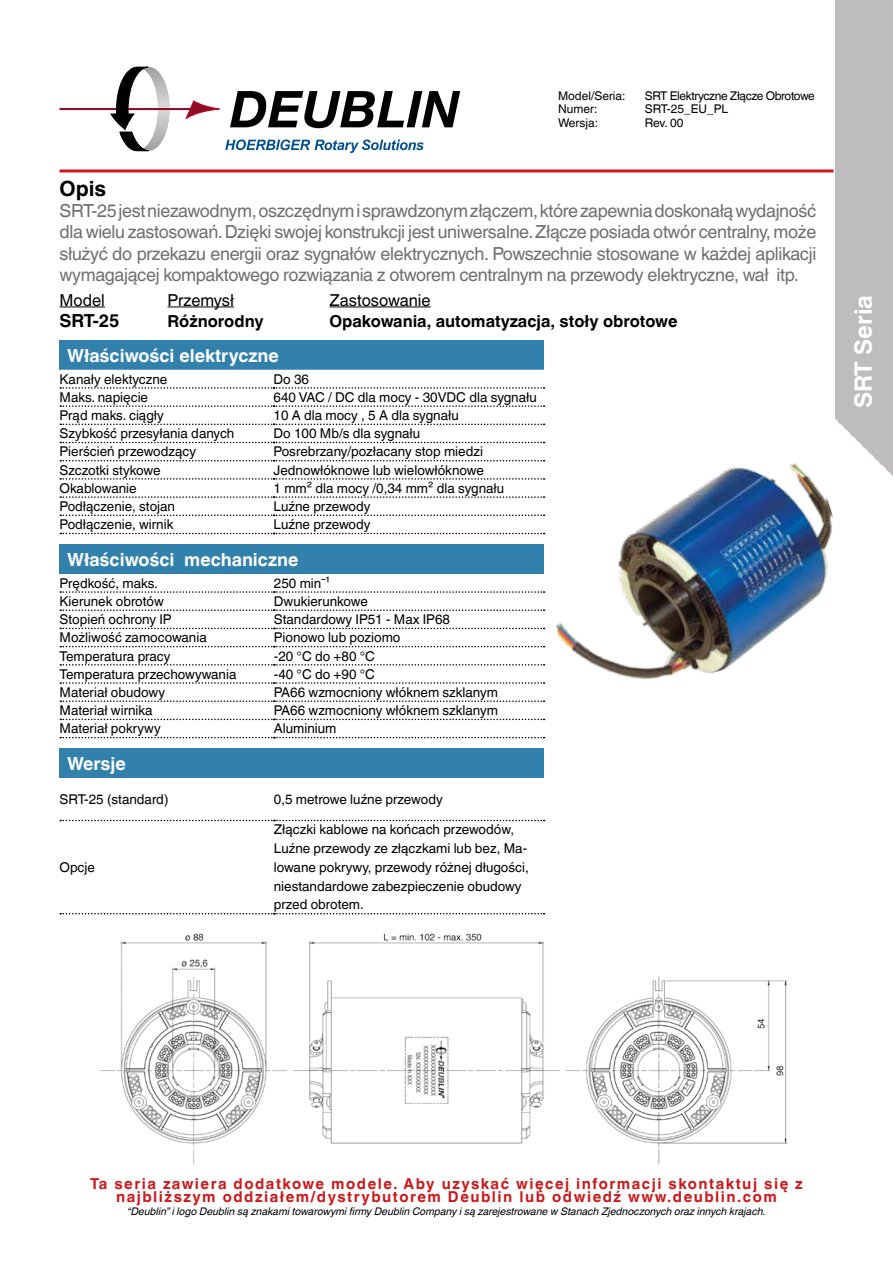
<style>
.page{position:relative;width:893px;height:1263px;background:#fff}
.page>*{position:absolute;margin:0;border:0;box-sizing:border-box;transform-origin:0 0}
.t1{font:700 24px "Helvetica World";color:#fff}
.t2{font:700 21px "Helvetica World";color:#000}
.t3{font:18px/21px "Helvetica World";letter-spacing:-.02em;color:#706f6f;text-align:justify}
.t4{font:700 18px "Helvetica World";color:#fff}
.t5{font:700 18px "Helvetica World";color:#000}
.t6{font:700 16.5px "Helvetica World";color:#000}
.t7{font:16.5px "Helvetica World";color:#000}
.t8{font:700 15px/13.5px "Helvetica World";letter-spacing:.1em;color:#cd1719;text-align:center}
.t9{font:13.5px/18.8px "Helvetica World";color:#000}
.t10{font:12px "Helvetica World";letter-spacing:-.03em;color:#000}
.t11{font:12px "Helvetica World";color:#000}
.t12{font:italic 10.5px "Helvetica World";color:#000}
</style>
<div class="page">
<div style="left:60px;top:340px;width:484px;height:30px;background:#3281ad"></div>
<svg style="left:60px;top:423px;width:484px;height:110px"></svg>
<svg style="left:60px;top:387px;width:485px;height:2px"></svg>
<svg style="left:60px;top:405px;width:485px;height:2px"></svg>
<svg style="left:60px;top:424px;width:485px;height:1px"></svg>
<svg style="left:60px;top:442px;width:485px;height:1px"></svg>
<svg style="left:60px;top:460px;width:465px;height:1px"></svg>
<svg style="left:60px;top:478px;width:465px;height:2px"></svg>
<svg style="left:60px;top:496px;width:465px;height:2px"></svg>
<svg style="left:60px;top:514px;width:465px;height:2px"></svg>
<svg style="left:60px;top:533px;width:465px;height:1px"></svg>
<hr style="left:60px;top:169px;width:773px;height:3px;background:#cd1719">
<div style="left:60px;top:544px;width:484px;height:30px;background:#3281ad"></div>
<svg style="left:60px;top:591px;width:465px;height:2px"></svg>
<svg style="left:60px;top:609px;width:465px;height:2px"></svg>
<svg style="left:60px;top:628px;width:465px;height:1px"></svg>
<svg style="left:60px;top:646px;width:465px;height:1px"></svg>
<svg style="left:60px;top:664px;width:465px;height:2px"></svg>
<svg style="left:60px;top:682px;width:465px;height:2px"></svg>
<svg style="left:60px;top:700px;width:465px;height:2px"></svg>
<svg style="left:60px;top:719px;width:485px;height:1px"></svg>
<svg style="left:60px;top:737px;width:485px;height:1px"></svg>
<hr style="left:60px;top:307px;width:45px;height:1px;background:#000">
<hr style="left:168px;top:307px;width:66px;height:1px;background:#000">
<hr style="left:330px;top:307px;width:101px;height:1px;background:#000">
<div style="left:60px;top:748px;width:484px;height:30px;background:#3281ad"></div>
<svg style="left:60px;top:820px;width:485px;height:1px"></svg>
<svg style="left:60px;top:913px;width:485px;height:1px"></svg>
<img style="left:525px;top:443px;width:308px;height:259px">
<img style="left:100px;top:933px;width:688px;height:232px">
<svg style="left:230px;top:91px;width:230px;height:37px"></svg>
<svg style="left:185px;top:100px;width:35px;height:19px"></svg>
<hr style="left:60px;top:108px;width:134px;height:2px;background:#910b26">
<svg style="left:111px;top:67px;width:59px;height:84px"></svg>
<svg style="left:225px;top:139px;width:199px;height:14px"></svg>
<img style="left:836px;top:0;width:57px;height:477px">
<div style="left:836px;top:123px;width:57px;height:244px;background:#bebcbe"></div>
<p class="t11" style="left:558px;top:88px;width:69px">Model/Seria:</p>
<p class="t10" style="left:645px;top:88px;width:172px">SRT Elektryczne Złącze Obrotowe</p>
<p class="t10" style="left:558px;top:102px;width:41px">Numer:</p>
<p class="t10" style="left:645px;top:102px;width:85px">SRT-25_EU_PL</p>
<p class="t10" style="left:558px;top:115px;width:41px">Wersja:</p>
<p class="t10" style="left:645px;top:115px;width:40px">Rev. 00</p>
<h2 class="t2" style="left:60px;top:177px;width:48px">Opis</h2>
<p class="t3" style="left:60px;top:201px;width:758px">SRT-25 jest niezawodnym, oszczędnym i sprawdzonym złączem, które zapewnia doskonałą wydajność dla wielu zastosowań. Dzięki swojej konstrukcji jest uniwersalne. Złącze posiada otwór centralny, może służyć do przekazu energii oraz sygnałów elektrycznych. Powszechnie stosowane w każdej aplikacji wymagającej kompaktowego rozwiązania z otworem centralnym na przewody elektryczne, wał itp.</p>
<p class="t7" style="left:60px;top:291px;width:47px">Model</p>
<p class="t7" style="left:168px;top:291px;width:68px">Przemysł</p>
<p class="t7" style="left:330px;top:291px;width:103px">Zastosowanie</p>
<h3 class="t5" style="left:60px;top:311px;width:61px">SRT-25</h3>
<p class="t6" style="left:168px;top:312px;width:98px">Różnorodny</p>
<p class="t6" style="left:330px;top:312px;width:349px">Opakowania, automatyzacja, stoły obrotowe</p>
<h3 class="t4" style="left:67px;top:345px;width:213px">Właściwości elektryczne</h3>
<p class="t9" style="left:60px;top:370px;width:109px">Kanały elektyczne</p>
<p class="t9" style="left:274px;top:370px;width:37px">Do 36</p>
<p class="t9" style="left:60px;top:388px;width:90px">Maks. napięcie</p>
<p class="t9" style="left:274px;top:388px;width:265px">640 VAC / DC dla mocy - 30VDC dla sygnału</p>
<p class="t9" style="left:60px;top:406px;width:106px">Prąd maks. ciągły</p>
<p class="t9" style="left:274px;top:406px;width:187px">10 A dla mocy , 5 A dla sygnału</p>
<p class="t9" style="left:60px;top:424px;width:176px">Szybkość przesyłania danych</p>
<p class="t9" style="left:274px;top:424px;width:148px">Do 100 Mb/s dla sygnału</p>
<p class="t9" style="left:60px;top:442px;width:138px">Pierścień przewodzący</p>
<p class="t9" style="left:274px;top:442px;width:211px">Posrebrzany/pozłacany stop miedzi</p>
<p class="t9" style="left:60px;top:461px;width:102px">Szczotki stykowe</p>
<p class="t9" style="left:274px;top:461px;width:212px">Jednowłóknowe lub wielowłóknowe</p>
<p class="t9" style="left:60px;top:479px;width:79px">Okablowanie</p>
<p class="t9" style="left:274px;top:479px;width:232px">1 mm² dla mocy /0,34 mm² dla sygnału</p>
<p class="t9" style="left:60px;top:497px;width:117px">Podłączenie, stojan</p>
<p class="t9" style="left:274px;top:497px;width:98px">Luźne przewody</p>
<p class="t9" style="left:60px;top:515px;width:115px">Podłączenie, wirnik</p>
<p class="t9" style="left:274px;top:515px;width:98px">Luźne przewody</p>
<h3 class="t4" style="left:67px;top:549px;width:233px">Właściwości mechaniczne</h3>
<p class="t9" style="left:60px;top:574px;width:100px">Prędkość, maks.</p>
<p class="t9" style="left:274px;top:574px;width:58px">250 min¯¹</p>
<p class="t9" style="left:60px;top:592px;width:106px">Kierunek obrotów</p>
<p class="t9" style="left:274px;top:592px;width:96px">Dwukierunkowe</p>
<p class="t9" style="left:60px;top:610px;width:114px">Stopień ochrony IP</p>
<p class="t9" style="left:274px;top:610px;width:178px">Standardowy IP51 - Max IP68</p>
<p class="t9" style="left:60px;top:628px;width:149px">Możliwość zamocowania</p>
<p class="t9" style="left:274px;top:628px;width:128px">Pionowo lub poziomo</p>
<p class="t9" style="left:60px;top:646px;width:113px">Temperatura pracy</p>
<p class="t9" style="left:274px;top:646px;width:103px">-20 °C do +80 °C</p>
<p class="t9" style="left:60px;top:665px;width:178px">Temperatura przechowywania</p>
<p class="t9" style="left:274px;top:665px;width:103px">-40 °C do +90 °C</p>
<p class="t9" style="left:60px;top:683px;width:107px">Materiał obudowy</p>
<p class="t9" style="left:274px;top:683px;width:226px">PA66 wzmocniony włóknem szklanym</p>
<p class="t9" style="left:60px;top:701px;width:94px">Materiał wirnika</p>
<p class="t9" style="left:274px;top:701px;width:226px">PA66 wzmocniony włóknem szklanym</p>
<p class="t9" style="left:60px;top:719px;width:103px">Materiał pokrywy</p>
<p class="t9" style="left:274px;top:719px;width:64px">Aluminium</p>
<h3 class="t4" style="left:67px;top:753px;width:60px">Wersje</h3>
<p class="t9" style="left:60px;top:790px;width:110px">SRT-25 (standard)</p>
<p class="t9" style="left:274px;top:790px;width:170px">0,5 metrowe luźne przewody</p>
<p class="t9" style="left:60px;top:858px;width:37px">Opcje</p>
<p class="t9" style="left:274px;top:820px;width:257px">Złączki kablowe na końcach przewodów, Luźne przewody ze złączkami lub bez, Ma&shy;lowane pokrywy, przewody różnej długości, niestandardowe zabezpieczenie obudowy przed obrotem.</p>
<h1 class="t1" style="left:850px;top:408px;width:115px;rotate:-90deg">SRT Seria</h1>
<p class="t8" style="left:90px;top:1177px;width:714px">Ta seria zawiera dodatkowe modele. Aby uzyskać więcej informacji skontaktuj się z najbliższym oddziałem/dystrybutorem Deublin lub odwiedź www.deublin.com</p>
<p class="t12" style="left:128px;top:1205px;width:640px">“Deublin” i logo Deublin są znakami towarowymi firmy Deublin Company i są zarejestrowane w Stanach Zjednoczonych oraz innych krajach.</p>
</div>
